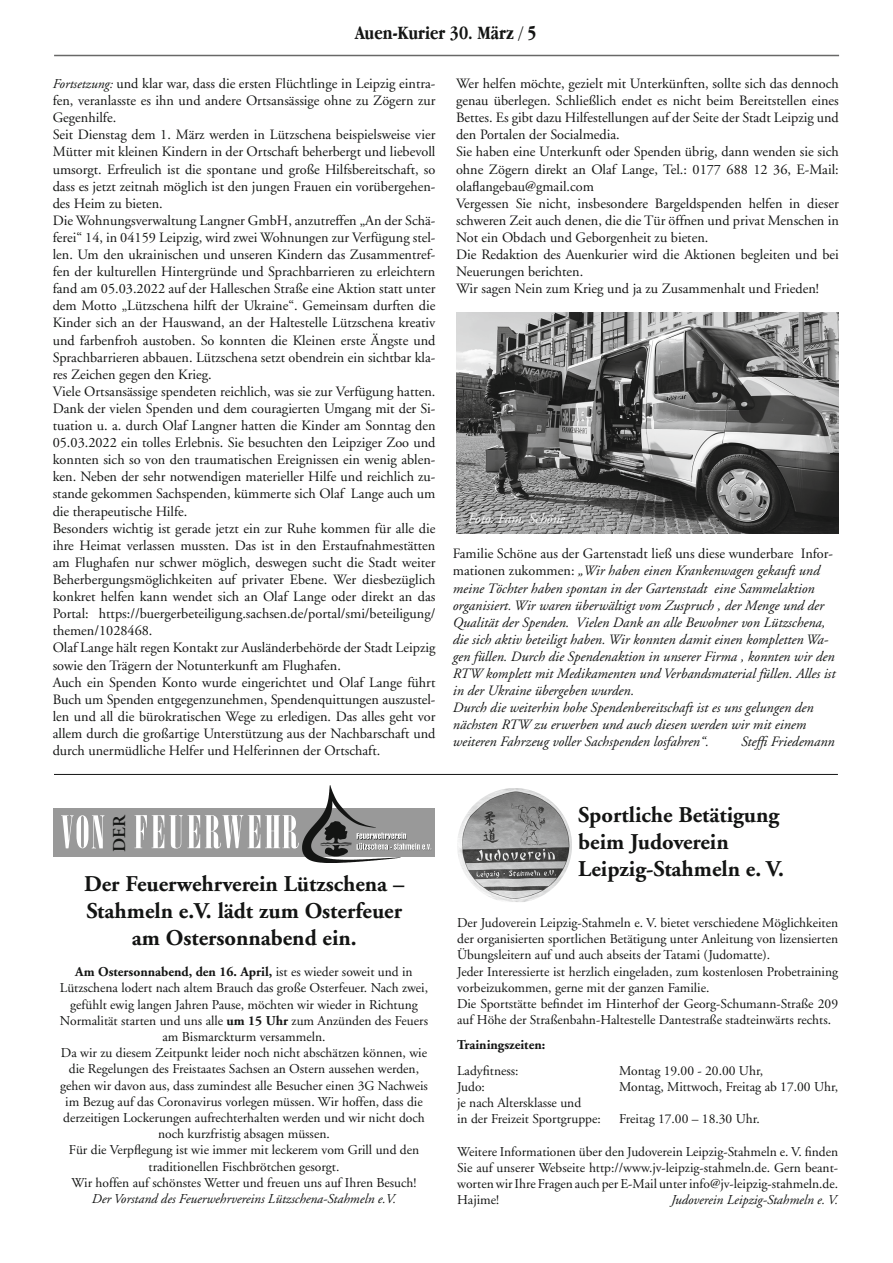
<style>
.page{position:relative;width:893px;height:1263px;background:#fff}
.page>*{position:absolute;margin:0;border:0;box-sizing:border-box;transform-origin:0 0}
.t1{font:700 22.5px "Adobe Garamond";color:#131413}
.t2{font:700 19.5px "Apple Garamond";color:#131413}
.t3{font:600 18.15px "Adobe Garamond";color:#131413}
.t4{font:14.25px/17.1px "Adobe Garamond";color:#131413;text-align:justify}
.t5{font:italic 14.25px/17.1px "Adobe Garamond";color:#131413}
.t6{font:italic 14.25px "Adobe Garamond";color:#fff}
.t7{font:13.5px/16.2px "Adobe Garamond";color:#131413;text-align:center}
.t8{font:italic 13.5px "Adobe Garamond";color:#131413}
.t9{font:700 13.5px "Adobe Garamond";color:#131413}
.s1{font-style:italic;font-size:13.5px}
.s2{font-style:normal}
.s3{font-weight:700}
</style>
<div class="page">
<div style="left:53px;top:808px;width:381px;height:48px;background:#999"></div>
<svg style="left:134px;top:815px;width:165px;height:33px"></svg>
<svg style="left:61px;top:815px;width:44px;height:33px"></svg>
<img style="left:302px;top:785px;width:132px;height:77px">
<img style="left:355px;top:831px;width:79px;height:22px">
<hr style="left:54px;top:55px;width:785px;height:1px;background:#686867">
<hr style="left:54px;top:774px;width:784px;height:1px;background:#131413">
<img style="left:457px;top:312px;width:381px;height:221px">
<img style="left:457px;top:788px;width:115px;height:114px">
<p class="t2" style="left:355px;top:22px;width:183px">Auen-Kurier 30. März / 5</p>
<p class="t4" style="left:53px;top:75px;width:384px"><span class="s1">Fortsetzung:</span> und klar war, dass die ersten Flüchtlinge in Leipzig eintra&shy;fen, veranlasste es ihn und andere Ortsansässige ohne zu Zögern zur Gegenhilfe.</p>
<p class="t4" style="left:53px;top:127px;width:384px">Seit Dienstag dem 1. März werden in Lützschena beispielsweise vier Mütter mit kleinen Kindern in der Ortschaft beherbergt und liebevoll umsorgt. Erfreulich ist die spontane und große Hilfsbereitschaft, so dass es jetzt zeitnah möglich ist den jungen Frauen ein vorübergehen&shy;des Heim zu bieten.</p>
<p class="t4" style="left:53px;top:212px;width:384px">Die Wohnungsverwaltung Langner GmbH, anzutreffen „An der Schä&shy;ferei“ 14, in 04159 Leipzig, wird zwei Wohnungen zur Verfügung stel&shy;len. Um den ukrainischen und unseren Kindern das Zusammentref&shy;fen der kulturellen Hintergründe und Sprachbarrieren zu erleichtern fand am 05.03.2022 auf der Halleschen Straße eine Aktion statt unter dem Motto „Lützschena hilft der Ukraine“. Gemeinsam durften die Kinder sich an der Hauswand, an der Haltestelle Lützschena kreativ und farbenfroh austoben. So konnten die Kleinen erste Ängste und Sprachbarrieren abbauen. Lützschena setzt obendrein ein sichtbar kla&shy;res Zeichen gegen den Krieg.</p>
<p class="t4" style="left:53px;top:383px;width:384px">Viele Ortsansässige spendeten reichlich, was sie zur Verfügung hatten.</p>
<p class="t4" style="left:53px;top:400px;width:384px">Dank der vielen Spenden und dem couragierten Umgang mit der Si&shy;tuation u. a. durch Olaf Langner hatten die Kinder am Sonntag den 05.03.2022 ein tolles Erlebnis. Sie besuchten den Leipziger Zoo und konnten sich so von den traumatischen Ereignissen ein wenig ablen&shy;ken. Neben der sehr notwendigen materieller Hilfe und reichlich zu&shy;stande gekommen Sachspenden, kümmerte sich Olaf Lange auch um die therapeutische Hilfe.</p>
<p class="t4" style="left:53px;top:520px;width:384px">Besonders wichtig ist gerade jetzt ein zur Ruhe kommen für alle die ihre Heimat verlassen mussten. Das ist in den Erstaufnahmestätten am Flughafen nur schwer möglich, deswegen sucht die Stadt weiter Beherbergungsmöglichkeiten auf privater Ebene. Wer diesbezüglich konkret helfen kann wendet sich an Olaf Lange oder direkt an das Portal: https://buergerbeteiligung.sachsen.de/portal/smi/beteiligung/ themen/1028468.</p>
<p class="t4" style="left:53px;top:640px;width:384px">Olaf Lange hält regen Kontakt zur Ausländerbehörde der Stadt Leipzig sowie den Trägern der Notunterkunft am Flughafen.</p>
<p class="t4" style="left:53px;top:674px;width:384px">Auch ein Spenden Konto wurde eingerichtet und Olaf Lange führt Buch um Spenden entgegenzunehmen, Spendenquittungen auszustel&shy;len und all die bürokratischen Wege zu erledigen. Das alles geht vor allem durch die großartige Unterstützung aus der Nachbarschaft und durch unermüdliche Helfer und Helferinnen der Ortschaft.</p>
<p class="t4" style="left:456px;top:75px;width:384px">Wer helfen möchte, gezielt mit Unterkünften, sollte sich das dennoch genau überlegen. Schließlich endet es nicht beim Bereitstellen eines Bettes. Es gibt dazu Hilfestellungen auf der Seite der Stadt Leipzig und den Portalen der Socialmedia.</p>
<p class="t4" style="left:456px;top:144px;width:384px">Sie haben eine Unterkunft oder Spenden übrig, dann wenden sie sich ohne Zögern direkt an Olaf Lange, Tel.: 0177 688 12 36, E-Mail: olaflangebau@gmail.com</p>
<p class="t4" style="left:456px;top:195px;width:384px">Vergessen Sie nicht, insbesondere Bargeldspenden helfen in dieser schweren Zeit auch denen, die die Tür öffnen und privat Menschen in Not ein Obdach und Geborgenheit zu bieten.</p>
<p class="t4" style="left:456px;top:246px;width:384px">Die Redaktion des Auenkurier wird die Aktionen begleiten und bei<br>Neuerungen berichten.</p>
<p class="t4" style="left:456px;top:281px;width:364px">Wir sagen Nein zum Krieg und ja zu Zusammenhalt und Frieden!</p>
<p class="t6" style="left:468px;top:510px;width:98px">Foto: Fam. Schöne</p>
<p class="t5" style="left:453px;top:546px;width:384px"><span class="s2">Familie Schöne aus der Gartenstadt ließ uns diese wunderbare Infor&shy;mationen zukommen:</span> „Wir haben einen Krankenwagen gekauft und meine Töchter haben spontan in der Gartenstadt eine Sammelaktion organisiert. Wir waren überwältigt vom Zuspruch , der Menge und der Qualität der Spenden. Vielen Dank an alle Bewohner von Lützschena, die sich aktiv beteiligt haben. Wir konnten damit einen kompletten Wa&shy;gen füllen. Durch die Spendenaktion in unserer Firma , konnten wir den RTW komplett mit Medikamenten und Verbandsmaterial füllen. Alles ist in der Ukraine übergeben wurden.</p>
<p class="t5" style="left:453px;top:700px;width:362px">Durch die weiterhin hohe Spendenbereitschaft ist es uns gelungen den nächsten RTW zu erwerben und auch diesen werden wir mit einem weiteren Fahrzeug voller Sachspenden losfahren“.</p>
<p class="t5" style="left:741px;top:734px;width:95px">Steffi Friedemann</p>
<p class="t1" style="left:578px;top:803px;width:202px">Sportliche Betätigung</p>
<p class="t1" style="left:578px;top:830px;width:152px">beim Judoverein</p>
<p class="t1" style="left:578px;top:857px;width:207px">Leipzig-Stahmeln e. V.</p>
<p class="t3" style="left:109px;top:852px;width:39px;rotate:-90deg">DER</p>
<p class="t1" style="left:84px;top:871px;width:322px">Der Feuerwehrverein Lützschena –</p>
<p class="t1" style="left:86px;top:898px;width:317px">Stahmeln e.V. lädt zum Osterfeuer</p>
<p class="t1" style="left:132px;top:925px;width:226px">am Ostersonnabend ein.</p>
<p class="t7" style="left:457px;top:915px;width:382px;text-align:justify">Der Judoverein Leipzig-Stahmeln e. V. bietet verschiedene Möglichkeiten der organisierten sportlichen Betätigung unter Anleitung von lizensierten Übungsleitern auf und auch abseits der Tatami (Judomatte).</p>
<p class="t7" style="left:457px;top:963px;width:383px;text-align:left">Jeder Interessierte ist herzlich eingeladen, zum kostenlosen Probetraining vorbeizukommen, gerne mit der ganzen Familie.</p>
<p class="t7" style="left:457px;top:996px;width:382px;text-align:left">Die Sportstätte befindet im Hinterhof der Georg-Schumann-Straße 209 auf Höhe der Straßenbahn-Haltestelle Dantestraße stadteinwärts rechts.</p>
<p class="t9" style="left:457px;top:1038px;width:90px">Trainingszeiten:</p>
<p class="t7" style="left:457px;top:1062px;width:63px">Ladyfitness:</p>
<p class="t7" style="left:619px;top:1062px;width:145px">Montag 19.00 - 20.00 Uhr,</p>
<p class="t7" style="left:457px;top:1079px;width:29px">Judo:</p>
<p class="t7" style="left:619px;top:1079px;width:220px">Montag, Mittwoch, Freitag ab 17.00 Uhr,</p>
<p class="t7" style="left:457px;top:1095px;width:126px">je nach Altersklasse und</p>
<p class="t7" style="left:457px;top:1111px;width:145px">in der Freizeit Sportgruppe:</p>
<p class="t7" style="left:619px;top:1111px;width:142px">Freitag 17.00 – 18.30 Uhr.</p>
<p class="t7" style="left:457px;top:1143px;width:382px;text-align:justify">Weitere Informationen über den Judoverein Leipzig-Stahmeln e. V. finden Sie auf unserer Webseite http://www.jv-leipzig-stahmeln.de. Gern beant&shy;worten wir Ihre Fragen auch per E-Mail unter info@jv-leipzig-stahmeln.de.<br>Hajime!</p>
<p class="t7" style="left:60px;top:964px;width:370px"><span class="s3">Am Ostersonnabend, den 16. April,</span> ist es wieder soweit und in Lützschena lodert nach altem Brauch das große Osterfeuer. Nach zwei, gefühlt ewig langen Jahren Pause, möchten wir wieder in Richtung Normalität starten und uns alle <span class="s3">um 15 Uhr</span> zum Anzünden des Feuers am Bismarckturm versammeln.</p>
<p class="t7" style="left:60px;top:1045px;width:369px">Da wir zu diesem Zeitpunkt leider noch nicht abschätzen können, wie die Regelungen des Freistaates Sachsen an Ostern aussehen werden, gehen wir davon aus, dass zumindest alle Besucher einen 3G Nachweis im Bezug auf das Coronavirus vorlegen müssen. Wir hoffen, dass die derzeitigen Lockerungen aufrechterhalten werden und wir nicht doch noch kurzfristig absagen müssen.</p>
<p class="t7" style="left:69px;top:1142px;width:352px">Für die Verpflegung ist wie immer mit leckerem vom Grill und den traditionellen Fischbrötchen gesorgt.</p>
<p class="t7" style="left:71px;top:1175px;width:347px">Wir hoffen auf schönstes Wetter und freuen uns auf Ihren Besuch!</p>
<p class="t8" style="left:92px;top:1191px;width:306px">Der Vorstand des Feuerwehrvereins Lützschena-Stahmeln e.V.</p>
<p class="t8" style="left:671px;top:1193px;width:169px">Judoverein Leipzig-Stahmeln e. V.</p>
</div>
